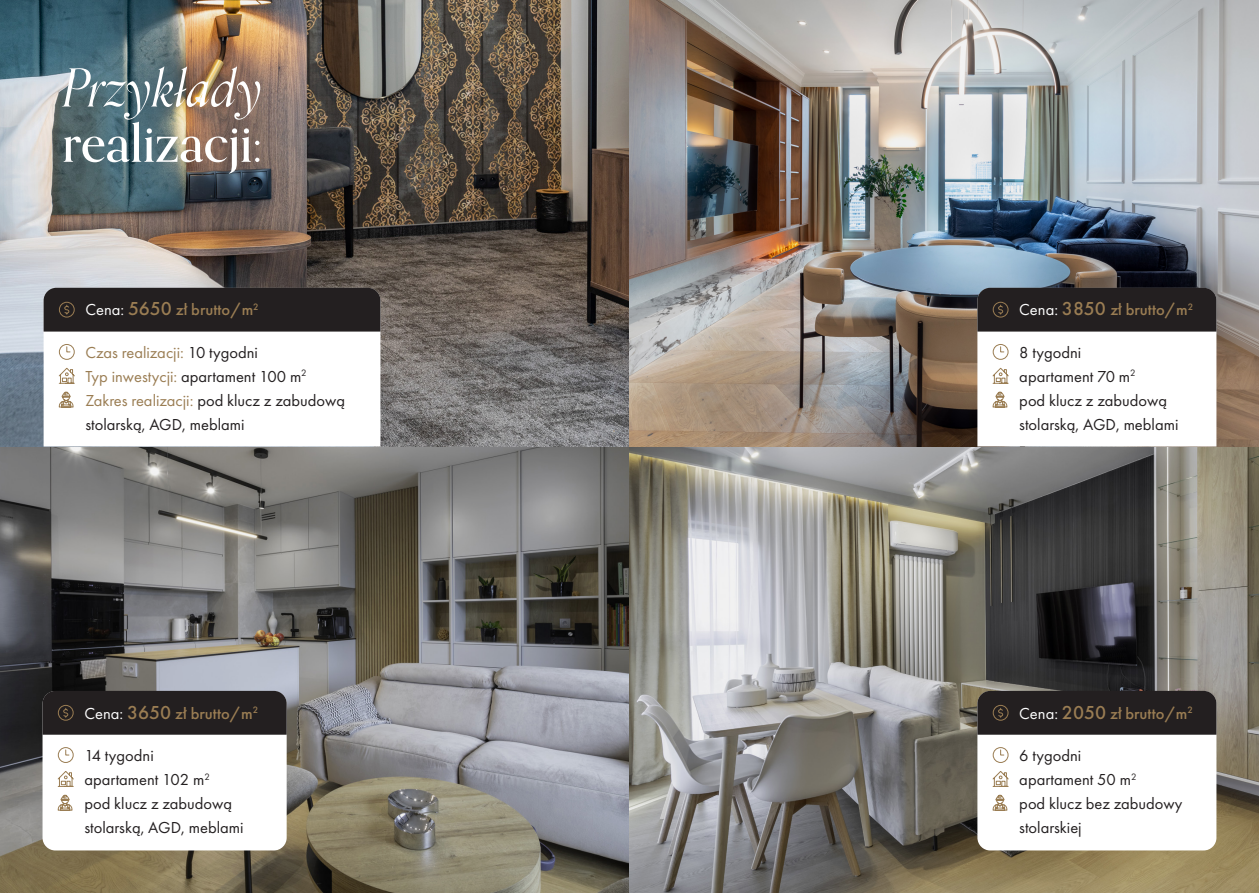
<style>
.page{position:relative;width:1259px;height:893px;background:#fff}
.page>*{position:absolute;margin:0;border:0;box-sizing:border-box;transform-origin:0 0}
.t1{font:500 52.65px/55.3px "Orpheus Pro";color:#fff}
.t2{font:16.5px/24px "Futura PT";color:#231f20}
.t3{font:16.5px "Futura PT";color:#9a7d53}
.t4{font:500 16.5px "Futura PT";color:#9a7d53}
.s1{font-weight:400;font-style:italic}
.s2{font-weight:400;color:#fff}
.s3{font-size:19.5px}
.s4{color:#231f20}
</style>
<div class="page">
<img style="left:0;top:0;width:1259px;height:893px">
<div style="left:977px;top:691px;width:239px;height:159px;background:#fff;border-radius:13px"></div>
<div style="left:43px;top:691px;width:244px;height:159px;background:#fff;border-radius:13px"></div>
<svg style="left:44px;top:332px;width:336px;height:114px"></svg>
<svg style="left:58px;top:391px;width:16px;height:17px"></svg>
<svg style="left:59px;top:344px;width:16px;height:16px"></svg>
<div style="left:44px;top:288px;width:336px;height:44px;background:#231f20"></div>
<svg style="left:58px;top:367px;width:17px;height:17px"></svg>
<svg style="left:57px;top:794px;width:16px;height:17px"></svg>
<svg style="left:58px;top:747px;width:16px;height:16px"></svg>
<div style="left:43px;top:691px;width:244px;height:44px;background:#231f20"></div>
<svg style="left:57px;top:771px;width:17px;height:16px"></svg>
<svg style="left:977px;top:288px;width:239px;height:158px"></svg>
<svg style="left:992px;top:794px;width:15px;height:17px"></svg>
<svg style="left:992px;top:747px;width:17px;height:16px"></svg>
<div style="left:977px;top:691px;width:239px;height:44px;background:#231f20"></div>
<svg style="left:992px;top:771px;width:17px;height:16px"></svg>
<p class="t1" style="left:62px;top:59px;width:202px"><span class="s1">Przykłady </span>realizacji:</p>
<p class="t4" style="left:85px;top:300px;width:175px"><span class="s2">Cena:</span> <span class="s3">5650</span> zł brutto/m<sup>2</sup></p>
<p class="t3" style="left:85px;top:343px;width:174px">Czas realizacji: <span class="s4">10 tygodni</span></p>
<p class="t3" style="left:85px;top:367px;width:223px">Typ inwestycji: <span class="s4">apartament 100 m</span><sup>2</sup></p>
<p class="t3" style="left:85px;top:391px;width:261px">Zakres realizacji: <span class="s4">pod klucz z zabudową</span></p>
<p class="t2" style="left:85px;top:412px;width:161px">stolarską, AGD, meblami</p>
<p class="t4" style="left:84px;top:703px;width:175px"><span class="s2">Cena:</span> <span class="s3">3650</span> zł brutto/m<sup>2</sup></p>
<p class="t2" style="left:84px;top:743px;width:71px">14 tygodni</p>
<p class="t2" style="left:84px;top:767px;width:127px">apartament 102 m<sup>2</sup></p>
<p class="t2" style="left:84px;top:791px;width:149px">pod klucz z zabudową</p>
<p class="t2" style="left:84px;top:815px;width:161px">stolarską, AGD, meblami</p>
<p class="t4" style="left:1019px;top:300px;width:175px"><span class="s2">Cena:</span> <span class="s3">3850</span> zł brutto/m<sup>2</sup></p>
<p class="t2" style="left:1019px;top:340px;width:64px">8 tygodni</p>
<p class="t2" style="left:1019px;top:364px;width:118px">apartament 70 m<sup>2</sup></p>
<p class="t2" style="left:1019px;top:388px;width:161px">pod klucz z zabudową stolarską, AGD, meblami</p>
<p class="t4" style="left:1019px;top:703px;width:175px"><span class="s2">Cena:</span> <span class="s3">2050</span> zł brutto/m<sup>2</sup></p>
<p class="t2" style="left:1019px;top:743px;width:64px">6 tygodni</p>
<p class="t2" style="left:1019px;top:767px;width:119px">apartament 50 m<sup>2</sup></p>
<p class="t2" style="left:1019px;top:791px;width:165px">pod klucz bez zabudowy stolarskiej</p>
</div>
